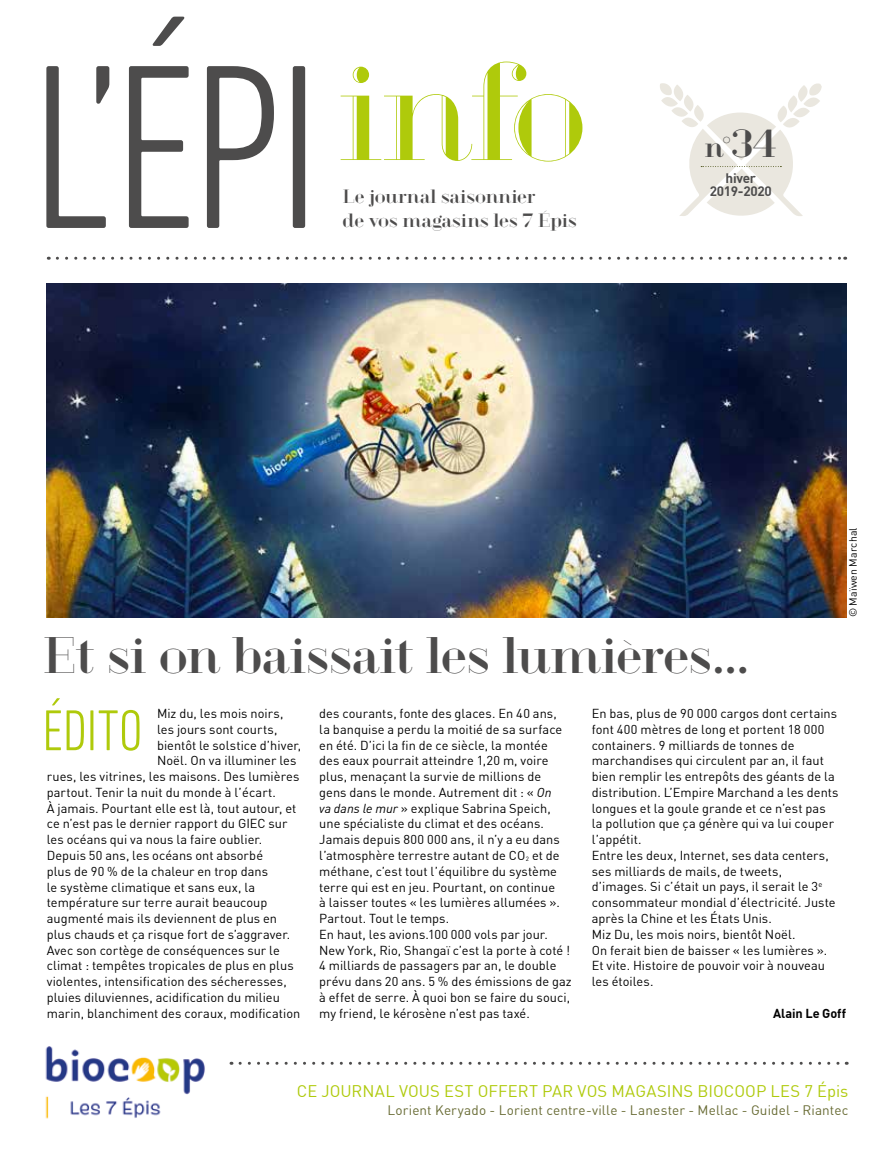
<style>
.page{position:relative;width:893px;height:1149px;background:#fff}
.page>*{position:absolute;margin:0;border:0;box-sizing:border-box;transform-origin:0 0}
.t1{font:300 condensed 237.75px "DIN Next LT Pro";color:#4d4c4c}
.t2{font:129.9px "Geotica One Engraved";color:#afca0b}
.t3{font:300 condensed 58.5px "DIN Next LT Pro";color:#afca0b}
.t4{font:48px "Geotica Two";letter-spacing:-.005em;color:#4d4c4c}
.t5{font:26.7px "Geotica Three";color:#4d4c4c}
.t6{font:18px "Geotica Two";letter-spacing:.005em;color:#4d4c4c}
.t7{font:16.5px "DIN Offc";letter-spacing:.005em;color:#afca0b}
.t8{font:13.5px "DIN Offc";letter-spacing:.01em;color:#686b34}
.t9{font:700 13.5px/13.5px "DIN Offc";letter-spacing:-.02em;color:#4d4c4c;text-align:center}
.t10{font:12.75px/15.8px "DIN Offc";letter-spacing:.005em;color:#000}
.t11{font:700 12.75px "DIN Offc";color:#000}
.t12{font:10.5px "DIN Offc";letter-spacing:.01em;color:#000}
.s1{font-size:36.6px}
.s2{font-style:italic}
.s3{font-size:6.15px}
</style>
<div class="page">
<svg style="left:240px;top:1061px;width:607px;height:3px"></svg>
<svg style="left:57px;top:256px;width:789px;height:3px"></svg>
<img style="left:45px;top:1046px;width:160px;height:73px">
<svg style="left:660px;top:83px;width:162px;height:133px"></svg>
<img style="left:47px;top:283px;width:799px;height:334px">
<h1 class="t1" style="left:30px;top:13px;width:293px">L’ÉPI</h1>
<h2 class="t2" style="left:338px;top:34px;width:252px">info</h2>
<h3 class="t6" style="left:343px;top:185px;width:194px">Le journal saisonnier</h3>
<h3 class="t6" style="left:343px;top:209px;width:236px">de vos magasins les 7 Épis</h3>
<h3 class="t5" style="left:705px;top:131px;width:73px">n°<span class="s1">34</span></h3>
<p class="t9" style="left:710px;top:171px;width:64px">hiver<br>2019-2020</p>
<h3 class="t4" style="left:43px;top:626px;width:708px">Et si on baissait les lumières…</h3>
<p class="t12" style="left:846px;top:617px;width:91px;rotate:-90deg">© Maïwen Marchal</p>
<h3 class="t3" style="left:42px;top:697px;width:102px">ÉDITO</h3>
<p class="t10" style="left:157px;top:705px;width:128px">Miz du, les mois noirs,</p>
<p class="t10" style="left:157px;top:721px;width:122px">les jours sont courts,</p>
<p class="t10" style="left:157px;top:737px;width:146px">bientôt le solstice d’hiver,</p>
<p class="t10" style="left:157px;top:752px;width:141px">Noël. On va illuminer les</p>
<p class="t10" style="left:47px;top:768px;width:254px">rues, les vitrines, les maisons. Des lumières</p>
<p class="t10" style="left:47px;top:784px;width:231px">partout. Tenir la nuit du monde à l’écart.</p>
<p class="t10" style="left:47px;top:800px;width:251px">À jamais. Pourtant elle est là, tout autour, et</p>
<p class="t10" style="left:47px;top:815px;width:242px">ce n’est pas le dernier rapport du GIEC sur</p>
<p class="t10" style="left:47px;top:831px;width:217px">les océans qui va nous la faire oublier.</p>
<p class="t10" style="left:47px;top:847px;width:218px">Depuis 50 ans, les océans ont absorbé</p>
<p class="t10" style="left:47px;top:863px;width:223px">plus de 90 % de la chaleur en trop dans</p>
<p class="t10" style="left:47px;top:878px;width:210px">le système climatique et sans eux, la</p>
<p class="t10" style="left:47px;top:894px;width:222px">température sur terre aurait beaucoup</p>
<p class="t10" style="left:47px;top:910px;width:232px">augmenté mais ils deviennent de plus en</p>
<p class="t10" style="left:47px;top:926px;width:245px">plus chauds et ça risque fort de s’aggraver.</p>
<p class="t10" style="left:47px;top:941px;width:234px">Avec son cortège de conséquences sur le</p>
<p class="t10" style="left:47px;top:957px;width:248px">climat : tempêtes tropicales de plus en plus</p>
<p class="t10" style="left:47px;top:973px;width:241px">violentes, intensification des sécheresses,</p>
<p class="t10" style="left:47px;top:989px;width:235px">pluies diluviennes, acidification du milieu</p>
<p class="t10" style="left:47px;top:1004px;width:255px">marin, blanchiment des coraux, modification</p>
<p class="t10" style="left:319px;top:705px;width:254px">des courants, fonte des glaces. En 40 ans,<br>la banquise a perdu la moitié de sa surface en été. D’ici la fin de ce siècle, la montée<br>des eaux pourrait atteindre 1,20 m, voire plus, menaçant la survie de millions de<br>gens dans le monde. Autrement dit : « <span class="s2">On<br>va dans le mur</span> » explique Sabrina Speich, une spécialiste du climat et des océans.<br>Jamais depuis 800 000 ans, il n’y a eu dans l’atmosphère terrestre autant de CO<span class="s3">2</span> et de méthane, c’est tout l’équilibre du système terre qui est en jeu. Pourtant, on continue<br>à laisser toutes « les lumières allumées ».<br>Partout. Tout le temps.<br>En haut, les avions.100 000 vols par jour.<br>New York, Rio, Shangaï c’est la porte à coté !<br>4 milliards de passagers par an, le double prévu dans 20 ans. 5 % des émissions de gaz à effet de serre. À quoi bon se faire du souci, my friend, le kérosène n’est pas taxé.</p>
<p class="t10" style="left:592px;top:705px;width:248px">En bas, plus de 90 000 cargos dont certains font 400 mètres de long et portent 18 000 containers. 9 milliards de tonnes de marchandises qui circulent par an, il faut bien remplir les entrepôts des géants de la distribution. L’Empire Marchand a les dents longues et la goule grande et ce n’est pas la pollution que ça génère qui va lui couper l’appétit.<br>Entre les deux, Internet, ses data centers, ses milliards de mails, de tweets, d’images. Si c’était un pays, il serait le 3<sup>e </sup>consommateur mondial d’électricité. Juste après la Chine et les États Unis.<br>Miz Du, les mois noirs, bientôt Noël.<br>On ferait bien de baisser « les lumières ».<br>Et vite. Histoire de pouvoir voir à nouveau les étoiles.</p>
<p class="t11" style="left:773px;top:1004px;width:75px">Alain Le Goff</p>
<p class="t7" style="left:297px;top:1080px;width:553px">CE JOURNAL VOUS EST OFFERT PAR VOS MAGASINS BIOCOOP LES 7 Épis</p>
<p class="t8" style="left:387px;top:1101px;width:463px">Lorient Keryado - Lorient centre-ville - Lanester - Mellac - Guidel - Riantec</p>
</div>
